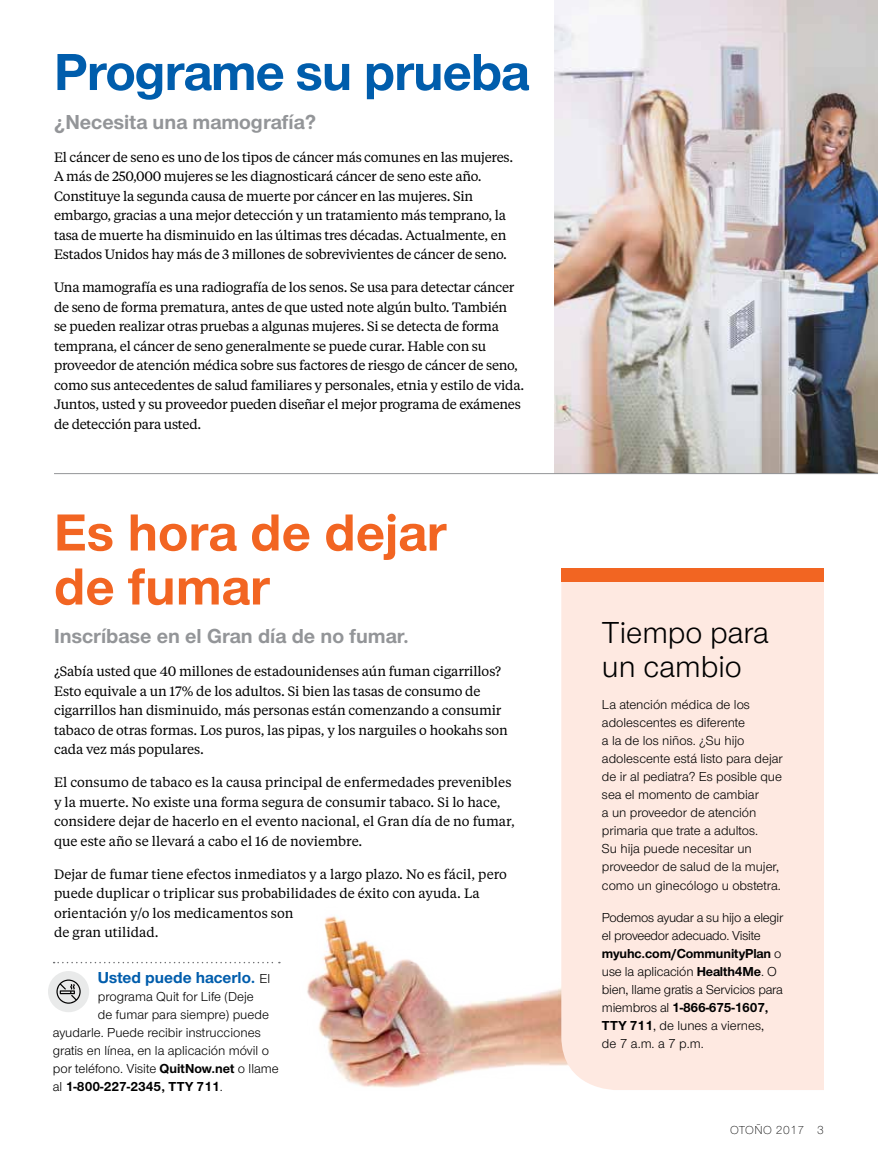
<style>
.page{position:relative;width:878px;height:1161px;background:#fff}
.page>*{position:absolute;margin:0;border:0;box-sizing:border-box;transform-origin:0 0}
.t1{font:700 54px/54px "UHC Sans";color:#f26522}
.t2{font:700 54px "UHC Sans";letter-spacing:-.02em;color:#005dac}
.t3{font:31.5px/34.5px "UHC Sans";color:#000}
.t4{font:700 21px "UHC Sans";color:#939598}
.t5{font:700 16.5px "UHC Sans";color:#005dac}
.t6{font:13.5px/19.5px "UHC Serif Text";letter-spacing:-.015em;color:#000}
.t7{font:13.5px/18px "UHC Sans";color:#000}
.t8{font:700 13.5px "UHC Sans";color:#000}
.t9{font:300 12px "UHC Sans";letter-spacing:.04em;color:#000}
.s1{font-weight:400;font-size:13.5px;color:#000}
.s2{font-weight:700}
.s3{font-weight:400}
</style>
<div class="page">
<img style="left:307px;top:916px;width:254px;height:172px">
<svg style="left:54px;top:962px;width:226px;height:1px"></svg>
<div style="left:48px;top:971px;width:41px;height:41px;background:#e9eaea;border-radius:50%"></div>
<svg style="left:56px;top:980px;width:25px;height:24px"></svg>
<div style="left:561px;top:581px;width:263px;height:509px;background:#fee9e1"></div>
<div style="left:561px;top:568px;width:263px;height:13px;background:#f26522"></div>
<img style="left:554px;top:0;width:324px;height:473px">
<hr style="left:54px;top:473px;width:824px;height:1px;background:#939598">
<h1 class="t2" style="left:54px;top:36px;width:476px">Programe su prueba</h1>
<h3 class="t4" style="left:54px;top:108px;width:263px">¿Necesita una mamografía?</h3>
<p class="t6" style="left:54px;top:147px;width:460px">El cáncer de seno es uno de los tipos de cáncer más comunes en las mujeres.<br>A más de 250,000 mujeres se les diagnosticará cáncer de seno este año.<br>Constituye la segunda causa de muerte por cáncer en las mujeres. Sin embargo, gracias a una mejor detección y un tratamiento más temprano, la tasa de muerte ha disminuido en las últimas tres décadas. Actualmente, en Estados Unidos hay más de 3 millones de sobrevivientes de cáncer de seno.</p>
<p class="t6" style="left:54px;top:277px;width:471px">Una mamografía es una radiografía de los senos. Se usa para detectar cáncer de seno de forma prematura, antes de que usted note algún bulto. También<br>se pueden realizar otras pruebas a algunas mujeres. Si se detecta de forma temprana, el cáncer de seno generalmente se puede curar. Hable con su proveedor de atención médica sobre sus factores de riesgo de cáncer de seno, como sus antecedentes de salud familiares y personales, etnia y estilo de vida.<br>Juntos, usted y su proveedor pueden diseñar el mejor programa de exámenes de detección para usted.</p>
<h1 class="t1" style="left:54px;top:504px;width:394px">Es hora de dejar de fumar</h1>
<h3 class="t4" style="left:54px;top:622px;width:356px">Inscríbase en el Gran día de no fumar.</h3>
<p class="t6" style="left:54px;top:661px;width:455px">¿Sabía usted que 40 millones de estadounidenses aún fuman cigarrillos?<br>Esto equivale a un 17% de los adultos. Si bien las tasas de consumo de cigarrillos han disminuido, más personas están comenzando a consumir tabaco de otras formas. Los puros, las pipas, y los narguiles o hookahs son cada vez más populares.</p>
<p class="t6" style="left:54px;top:772px;width:462px">El consumo de tabaco es la causa principal de enfermedades prevenibles y la muerte. No existe una forma segura de consumir tabaco. Si lo hace, considere dejar de hacerlo en el evento nacional, el Gran día de no fumar, que este año se llevará a cabo el 16 de noviembre.</p>
<p class="t6" style="left:54px;top:864px;width:454px">Dejar de fumar tiene efectos inmediatos y a largo plazo. No es fácil, pero puede duplicar o triplicar sus probabilidades de éxito con ayuda. La orientación y/o los medicamentos son<br>de gran utilidad.</p>
<p class="t5" style="left:98px;top:966px;width:174px">Usted puede hacerlo. <span class="s1">El</span></p>
<p class="t7" style="left:98px;top:987px;width:157px">programa Quit for Life (Deje</p>
<p class="t7" style="left:98px;top:1005px;width:173px">de fumar para siempre) puede</p>
<p class="t7" style="left:53px;top:1023px;width:209px">ayudarle. Puede recibir instrucciones</p>
<p class="t7" style="left:53px;top:1041px;width:217px">gratis en línea, en la aplicación móvil o</p>
<p class="t7" style="left:53px;top:1059px;width:227px">por teléfono. Visite <span class="s2">QuitNow.net</span> o llame</p>
<p class="t8" style="left:53px;top:1077px;width:171px"><span class="s3">al</span> 1-800-227-2345, TTY 711<span class="s3">.</span></p>
<h2 class="t3" style="left:602px;top:614px;width:168px">Tiempo para un cambio</h2>
<p class="t7" style="left:602px;top:695px;width:182px">La atención médica de los adolescentes es diferente<br>a la de los niños. ¿Su hijo adolescente está listo para dejar de ir al pediatra? Es posible que sea el momento de cambiar<br>a un proveedor de atención primaria que trate a adultos.<br>Su hija puede necesitar un proveedor de salud de la mujer,</p>
<p class="t7" style="left:602px;top:876px;width:180px">como un ginecólogo u obstetra.</p>
<p class="t7" style="left:602px;top:908px;width:183px">Podemos ayudar a su hijo a elegir el proveedor adecuado. Visite <span class="s2">myuhc.com/CommunityPlan</span> o use la aplicación <span class="s2">Health4Me</span>. O bien, llame gratis a Servicios para miembros al <span class="s2">1-866-675-1607,<br>TTY 711</span>, de lunes a viernes,<br>de 7 a.m. a 7 p.m.</p>
<p class="t9" style="left:730px;top:1122px;width:95px">OTOÑO 2017 3</p>
</div>
